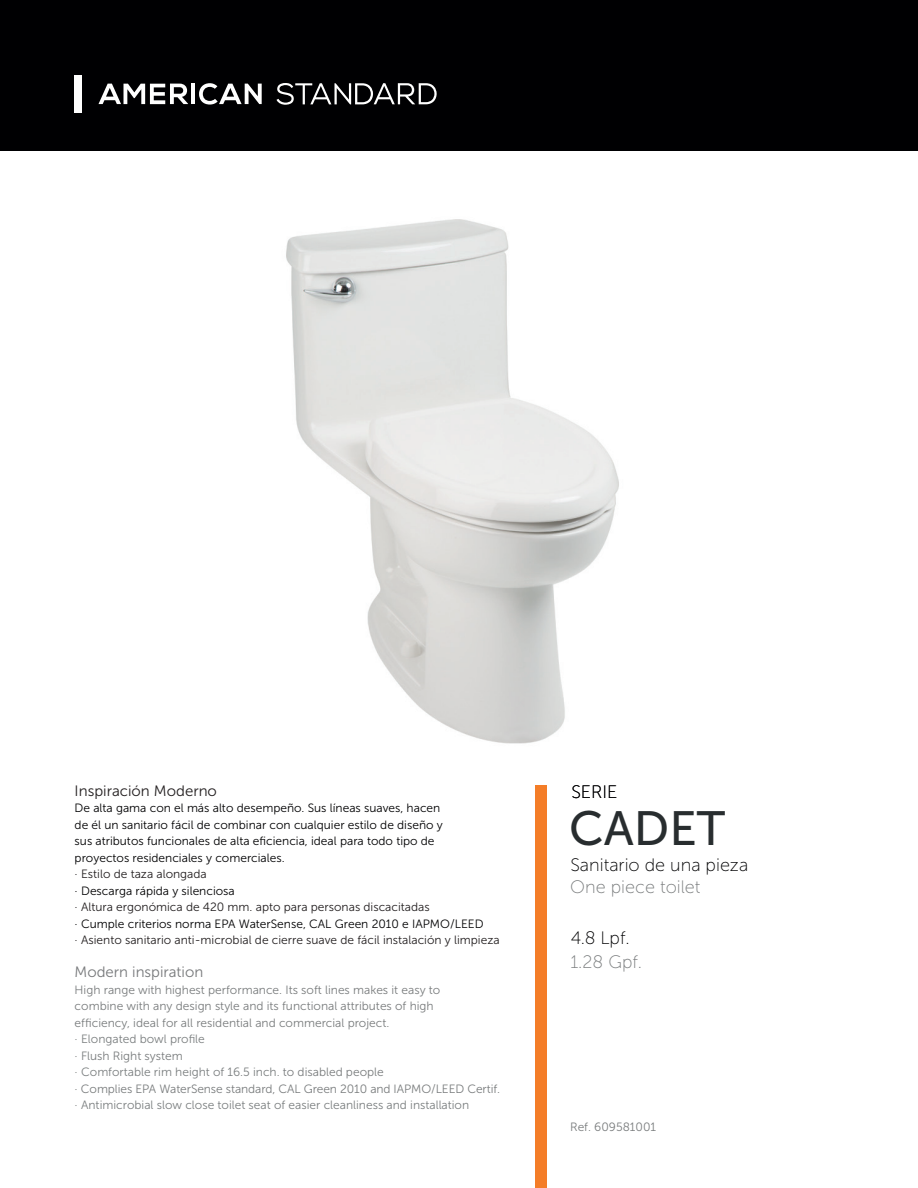
<style>
.page{position:relative;width:918px;height:1188px;background:#fff}
.page>*{position:absolute;margin:0;border:0;box-sizing:border-box;transform-origin:0 0}
.t1{font:48px "Museo Sans 500";color:#282d2f}
.t2{font:18px "Museo Sans 100";color:#000002}
.t3{font:18px "Museo Sans 100";color:#797c7d}
.t4{font:15px "Museo Sans 300";color:#231f20}
.t5{font:15px "Museo Sans 300";color:#77797b}
.t6{font:12px/16.5px "Museo Sans 300";color:#797c7d}
.t7{font:12px/16.5px "Museo Sans 300";color:#000002}
.t8{font:12px "Museo Sans 300";color:#231f20}
.t9{font:12px "Museo Sans 300";color:#7a7e7f}
.s1{color:#7a7e7f}
</style>
<div class="page">
<img style="left:286px;top:219px;width:333px;height:572px">
<div style="left:0;top:0;width:918px;height:150px;background:#000002"></div>
<svg style="left:98px;top:84px;width:90px;height:20px"></svg>
<hr style="left:191px;top:84px;width:4px;height:20px;background:#fff">
<svg style="left:199px;top:83px;width:63px;height:22px"></svg>
<svg style="left:277px;top:83px;width:160px;height:22px"></svg>
<div style="left:75px;top:75px;width:7px;height:38px;background:#fff"></div>
<div style="left:536px;top:785px;width:11px;height:403px;background:#f47d28"></div>
<p class="t4" style="left:75px;top:782px;width:144px">Inspiración Moderno</p>
<h2 class="t2" style="left:571px;top:782px;width:48px">SERIE</h2>
<p class="t7" style="left:75px;top:800px;width:370px">De alta gama con el más alto desempeño. Sus líneas suaves, hacen de él un sanitario fácil de combinar con cualquier estilo de diseño y sus atributos funcionales de alta eficiencia, ideal para todo tipo de proyectos residenciales y comerciales.</p>
<p class="t8" style="left:75px;top:868px;width:134px">· Estilo de taza alongada</p>
<p class="t7" style="left:75px;top:882px;width:162px">· Descarga rápida y silenciosa</p>
<p class="t8" style="left:75px;top:901px;width:357px">· Altura ergonómica de 420 mm. apto para personas discacitadas</p>
<p class="t7" style="left:75px;top:915px;width:410px">· Cumple criterios norma EPA WaterSense, CAL Green 2010 e IAPMO/LEED</p>
<p class="t8" style="left:75px;top:934px;width:427px">· Asiento sanitario anti-microbial de cierre suave de fácil instalación y limpieza</p>
<p class="t5" style="left:75px;top:964px;width:130px">Modern inspiration</p>
<p class="t6" style="left:75px;top:981px;width:367px">High range with highest performance. Its soft lines makes it easy to combine with any design style and its functional attributes of high efficiency, ideal for all residential and commercial project.</p>
<p class="t9" style="left:75px;top:1033px;width:132px">· Elongated bowl profile</p>
<p class="t6" style="left:75px;top:1047px;width:427px">· Flush Right system<br><span class="s1">· Comfortable rim height of 16.5 inch.</span> to disabled people<br>· Complies EPA WaterSense standard, CAL Green 2010 and IAPMO/LEED Certif.</p>
<p class="t9" style="left:75px;top:1099px;width:396px">· Antimicrobial slow close toilet seat of easier cleanliness and installation</p>
<h1 class="t1" style="left:569px;top:802px;width:158px">CADET</h1>
<h2 class="t2" style="left:570px;top:855px;width:179px">Sanitario de una pieza</h2>
<h2 class="t3" style="left:570px;top:878px;width:132px">One piece toilet</h2>
<h2 class="t2" style="left:571px;top:928px;width:61px">4.8 Lpf.</h2>
<h2 class="t3" style="left:570px;top:952px;width:73px">1.28 Gpf.</h2>
<p class="t6" style="left:570px;top:1119px;width:88px">Ref. 609581001</p>
</div>
